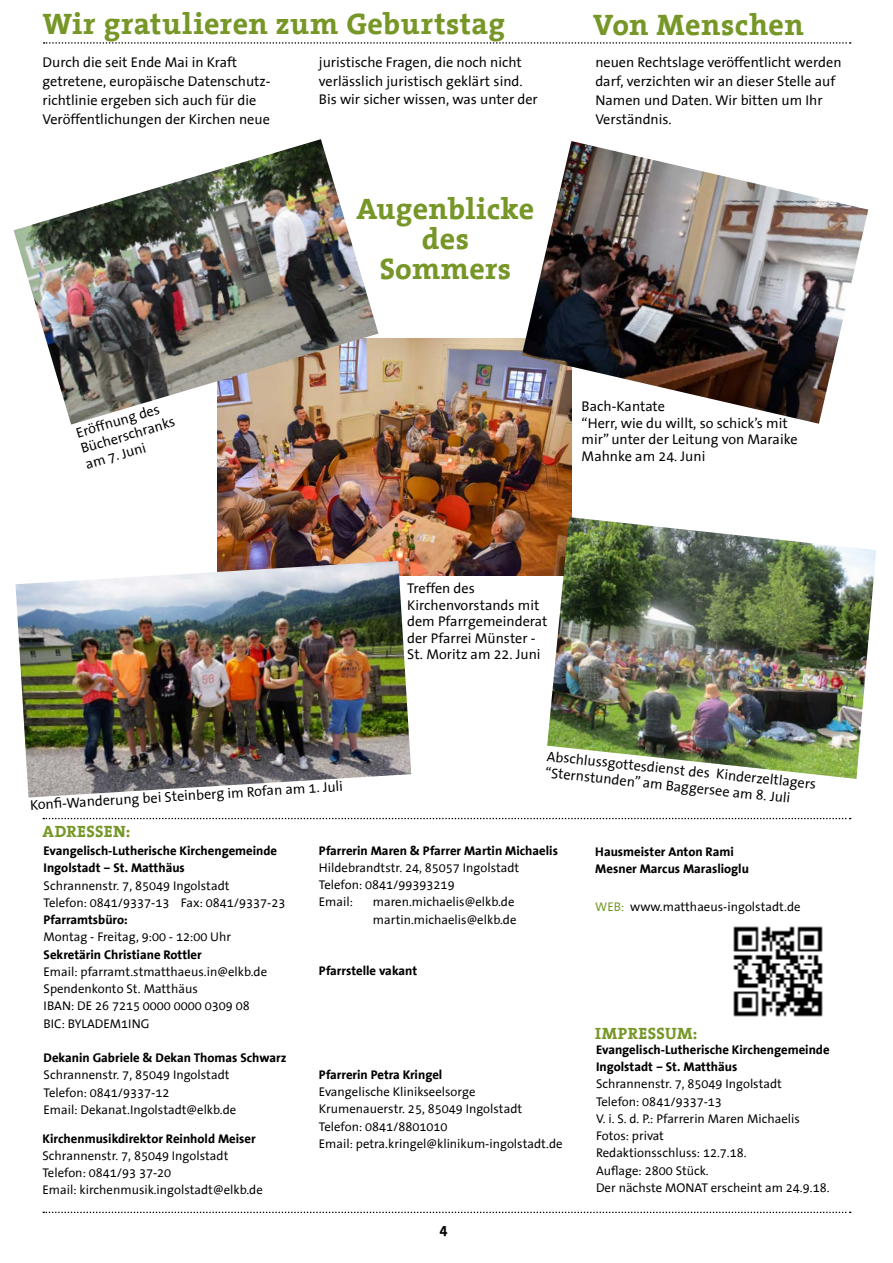
<style>
.page{position:relative;width:893px;height:1263px;background:#fff}
.page>*{position:absolute;margin:0;border:0;box-sizing:border-box;transform-origin:0 0}
.t1{font:700 30px/30px "The Serif Office";letter-spacing:.01em;color:#769727;text-align:center}
.t2{font:700 16.5px "The Serif Office";letter-spacing:.03em;color:#769727}
.t3{font:700 15px "The Sans Office";color:#000}
.t4{font:14.25px/16.5px "The Sans Office";color:#000}
.t5{font:12.75px/17.2px "The Sans Office";color:#000}
.t6{font:700 12.75px/17.2px "The Sans Office";color:#000}
.s1{color:#769727}
</style>
<div class="page">
<img style="left:217px;top:339px;width:355px;height:236px">
<img style="left:14px;top:139px;width:364px;height:286px">
<svg style="left:43px;top:1211px;width:808px;height:2px"></svg>
<svg style="left:43px;top:818px;width:808px;height:1px"></svg>
<svg style="left:44px;top:42px;width:807px;height:2px"></svg>
<img style="left:733px;top:926px;width:90px;height:91px">
<img style="left:522px;top:141px;width:346px;height:283px">
<img style="left:547px;top:517px;width:329px;height:262px">
<img style="left:15px;top:561px;width:396px;height:236px">
<h1 class="t1" style="left:43px;top:10px;width:464px">Wir gratulieren zum Geburtstag</h1>
<h1 class="t1" style="left:593px;top:11px;width:212px">Von Menschen</h1>
<p class="t4" style="left:43px;top:54px;width:229px;line-height:18.8px">Durch die seit Ende Mai in Kraft getretene, europäische Datenschutz&shy;richtlinie ergeben sich auch für die Veröffentlichungen der Kirchen neue</p>
<p class="t4" style="left:319px;top:53px;width:220px;line-height:18.8px">juristische Fragen, die noch nicht verlässlich juristisch geklärt sind.<br>Bis wir sicher wissen, was unter der</p>
<p class="t4" style="left:595px;top:54px;width:248px;line-height:18.8px">neuen Rechtslage veröffentlicht werden darf, verzichten wir an dieser Stelle auf<br>Namen und Daten. Wir bitten um Ihr<br>Verständnis.</p>
<h1 class="t1" style="left:357px;top:195px;width:179px">Augenblicke des<br>Sommers</h1>
<p class="t4" style="left:74px;top:425px;width:99px;rotate:-16deg">Eröffnung des<br>Bücherschranks am 7. Juni</p>
<p class="t4" style="left:582px;top:399px;width:218px">Bach-Kantate<br>“Herr, wie du willt, so schick’s mit mir” unter der Leitung von Maraike<br>Mahnke am 24. Juni</p>
<p class="t4" style="left:30px;top:799px;width:315px;rotate:-4deg">Konfi -Wanderung bei Steinberg im Rofan am 1. Juli</p>
<p class="t2" style="left:43px;top:822px;width:90px">ADRESSEN:</p>
<p class="t4" style="left:407px;top:580px;width:142px">Treffen des<br>Kirchenvorstands mit dem Pfarrgemeinderat der Pfarrei Münster -<br>St. Moritz am 22. Juni</p>
<p class="t4" style="left:548px;top:748px;width:272px;rotate:6deg">Abschlussgottesdienst des Kinderzeltlagers “Sternstunden” am Baggersee am 8. Juli</p>
<p class="t6" style="left:44px;top:843px;width:235px">Evangelisch-Lutherische Kirchengemeinde<br>Ingolstadt – St. Matthäus</p>
<p class="t5" style="left:44px;top:877px;width:243px">Schrannenstr. 7, 85049 Ingolstadt<br>Telefon: 0841/9337-13 Fax: 0841/9337-23</p>
<p class="t6" style="left:44px;top:912px;width:86px">Pfarramtsbüro:</p>
<p class="t5" style="left:44px;top:929px;width:189px">Montag - Freitag, 9:00 - 12:00 Uhr</p>
<p class="t6" style="left:44px;top:946px;width:160px">Sekretärin Christiane Rottler</p>
<p class="t5" style="left:44px;top:963px;width:225px">Email: pfarramt.stmatthaeus.in@elkb.de<br>Spendenkonto St. Matthäus<br>IBAN: DE 26 7215 0000 0000 0309 08<br>BIC: BYLADEM1ING</p>
<p class="t6" style="left:44px;top:1050px;width:244px">Dekanin Gabriele &amp; Dekan Thomas Schwarz</p>
<p class="t5" style="left:44px;top:1067px;width:194px">Schrannenstr. 7, 85049 Ingolstadt<br>Telefon: 0841/9337-12<br>Email: Dekanat.Ingolstadt@elkb.de</p>
<p class="t6" style="left:43px;top:1130px;width:215px">Kirchenmusikdirektor Reinhold Meiser</p>
<p class="t5" style="left:43px;top:1147px;width:222px">Schrannenstr. 7, 85049 Ingolstadt<br>Telefon: 0841/93 37-20<br>Email: kirchenmusik.ingolstadt@elkb.de</p>
<p class="t6" style="left:319px;top:842px;width:241px">Pfarrerin Maren &amp; Pfarrer Martin Michaelis</p>
<p class="t5" style="left:319px;top:859px;width:202px">Hildebrandtstr. 24, 85057 Ingolstadt<br>Telefon: 0841/99393219<br>Email:</p>
<p class="t5" style="left:373px;top:894px;width:145px">maren.michaelis@elkb.de martin.michaelis@elkb.de</p>
<p class="t6" style="left:319px;top:963px;width:100px">Pfarrstelle vakant</p>
<p class="t6" style="left:319px;top:1066px;width:125px">Pfarrerin Petra Kringel</p>
<p class="t5" style="left:319px;top:1084px;width:245px">Evangelische Klinikseelsorge Krumenauerstr. 25, 85049 Ingolstadt Telefon: 0841/8801010<br>Email: petra.kringel@klinikum-ingolstadt.de</p>
<p class="t3" style="left:439px;top:1222px;width:10px">4</p>
<p class="t6" style="left:595px;top:843px;width:155px">Hausmeister Anton Rami<br>Mesner Marcus Maraslioglu</p>
<p class="t5" style="left:595px;top:898px;width:207px"><span class="s1">WEB:</span> www.matthaeus-ingolstadt.de</p>
<p class="t2" style="left:595px;top:1024px;width:104px">IMPRESSUM:</p>
<p class="t6" style="left:596px;top:1041px;width:235px">Evangelisch-Lutherische Kirchengemeinde<br>Ingolstadt – St. Matthäus</p>
<p class="t5" style="left:596px;top:1076px;width:235px">Schrannenstr. 7, 85049 Ingolstadt<br>Telefon: 0841/9337-13<br>V. i. S. d. P.: Pfarrerin Maren Michaelis<br>Fotos: privat<br>Redaktionsschluss: 12.7.18.<br>Auflage: 2800 Stück.<br>Der nächste MONAT erscheint am 24.9.18.</p>
</div>
